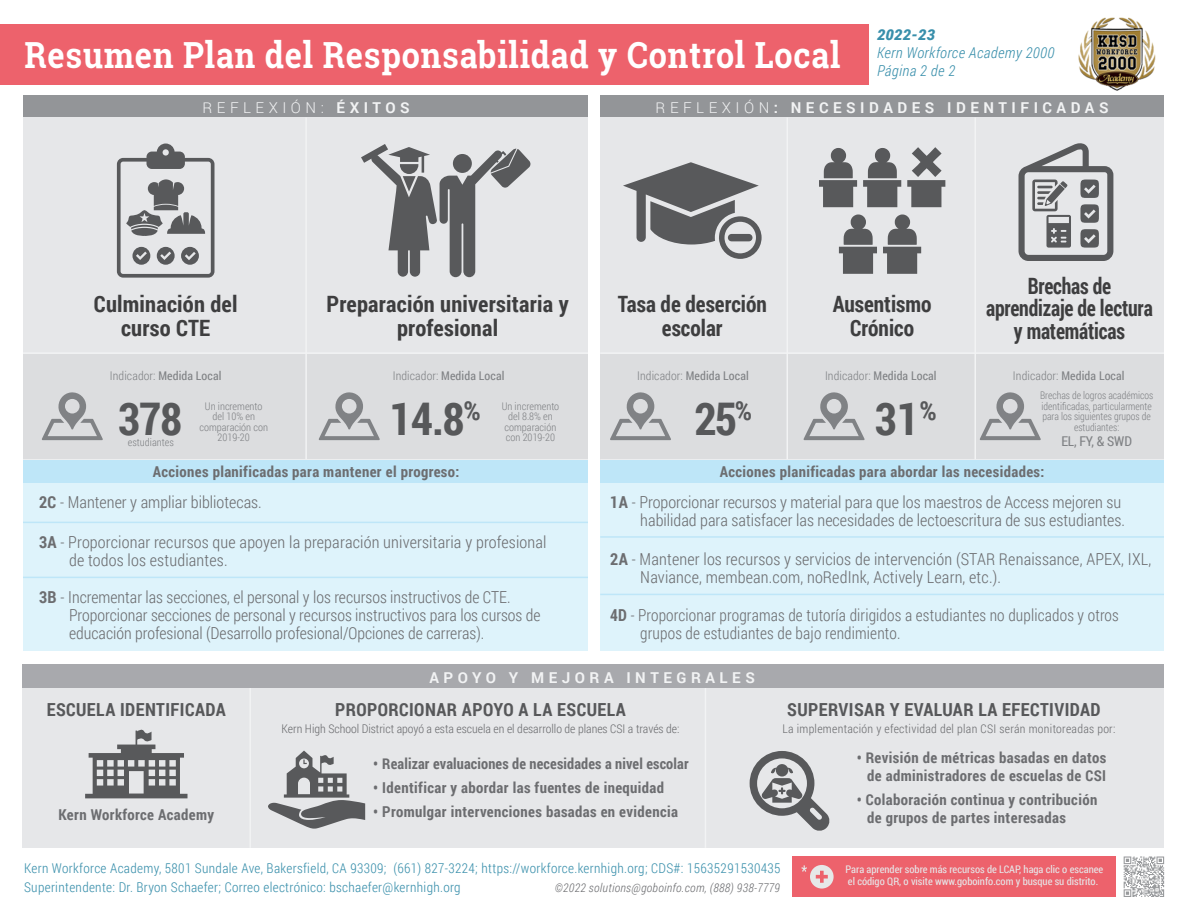
<style>
.page{position:relative;width:1188px;height:918px;background:#fff}
.page>*{position:absolute;margin:0;border:0;box-sizing:border-box;transform-origin:0 0}
.t1{font:700 45px "Roboto Condensed";letter-spacing:-.03em;color:#57585a}
.t2{font:700 36px "Roboto Slab";letter-spacing:.025em;color:#fff;scale:.9 1}
.t3{font:700 26.25px "Roboto Condensed";color:#57585a}
.t4{font:700 22.5px/24px "Roboto Condensed";color:#3e3e3f;text-align:center}
.t5{font:700 22.5px/22.5px "Roboto Condensed";color:#3e3e3f;text-align:center;scale:.88 1}
.t6{font:700 22.5px/24px "Roboto Condensed";color:#3e3e3f;text-align:center;scale:.95 1}
.t7{font:700 18px "Roboto Condensed";letter-spacing:.025em;color:#57585a}
.t8{font:300 16.5px/18px "Roboto Condensed";color:#6c6d70}
.t9{font:300 16.5px/18px "Roboto Condensed";color:#6c6d70;scale:.95 1}
.t10{font:700 15px/18px "Roboto Condensed";letter-spacing:.025em;color:#6c6d70;text-align:right}
.t11{font:700 15px "Roboto";letter-spacing:.3em;color:#f2f3f4}
.t12{font:italic 300 15px "Roboto Condensed";letter-spacing:.025em;color:#398fab}
.t13{font:300 15px "Roboto";letter-spacing:.3em;color:#f2f3f4}
.t14{font:italic 900 15px "Roboto";letter-spacing:.025em;color:#398fab}
.t15{font:300 13.5px "Roboto Condensed";letter-spacing:.025em;color:#398fab}
.t16{font:13.5px "Roboto Condensed";letter-spacing:-.01em;color:#808285}
.t17{font:12px "Roboto Condensed";letter-spacing:.01em;color:#808285}
.t18{font:300 12px "Roboto Condensed";color:#6c6d70}
.t19{font:300 12px "Roboto Condensed";letter-spacing:.025em;color:#6c6d70}
.t20{font:italic 300 12px "Roboto Condensed";letter-spacing:.025em;color:#6c6d70}
.t21{font:10.5px "Roboto Condensed";color:#e6e7e9}
.t22{font:300 10.5px/10.5px "Roboto Condensed";color:#808285;text-align:center}
.t23{font:300 10.5px/10.5px "Roboto Condensed";color:#808285;text-align:center;scale:.94 1}
.s1{font-weight:700}
.s2{font-weight:300}
</style>
<div class="page">
<div style="left:22px;top:687px;width:1142px;height:161px;background:#e6e7e9"></div>
<hr style="left:249px;top:687px;width:2px;height:161px;background:#f2f3f4">
<hr style="left:705px;top:687px;width:1px;height:161px;background:#f2f3f4">
<div style="left:22px;top:664px;width:1142px;height:23px;background:#a8a9ad"></div>
<div style="left:0;top:24px;width:868px;height:60px;background:#ed626c"></div>
<div style="left:792px;top:856px;width:324px;height:41px;background:#ed626c"></div>
<svg style="left:801px;top:865px;width:33px;height:24px"></svg>
<svg style="left:1124px;top:856px;width:40px;height:41px"></svg>
<div style="left:600px;top:95px;width:564px;height:23px;background:#939598"></div>
<div style="left:600px;top:118px;width:564px;height:341px;background:#e6e7e9"></div>
<div style="left:600px;top:354px;width:564px;height:105px;background:#dcdddf"></div>
<hr style="left:974px;top:118px;width:2px;height:341px;background:#f2f3f4">
<hr style="left:787px;top:118px;width:1px;height:341px;background:#f2f3f4">
<hr style="left:600px;top:352px;width:564px;height:2px;background:#f2f3f4">
<svg style="left:610px;top:392px;width:61px;height:48px"></svg>
<svg style="left:804px;top:392px;width:61px;height:48px"></svg>
<svg style="left:980px;top:392px;width:61px;height:48px"></svg>
<svg style="left:1019px;top:143px;width:94px;height:118px"></svg>
<svg style="left:623px;top:162px;width:139px;height:97px"></svg>
<svg style="left:883px;top:214px;width:38px;height:60px"></svg>
<svg style="left:863px;top:148px;width:38px;height:59px"></svg>
<svg style="left:839px;top:214px;width:38px;height:60px"></svg>
<svg style="left:819px;top:148px;width:38px;height:59px"></svg>
<svg style="left:907px;top:147px;width:38px;height:60px"></svg>
<div style="left:23px;top:95px;width:565px;height:23px;background:#939598"></div>
<div style="left:23px;top:118px;width:565px;height:341px;background:#e6e7e9"></div>
<div style="left:23px;top:354px;width:565px;height:105px;background:#dcdddf"></div>
<hr style="left:305px;top:118px;width:2px;height:341px;background:#f2f3f4">
<hr style="left:23px;top:352px;width:565px;height:2px;background:#f2f3f4">
<svg style="left:42px;top:392px;width:61px;height:48px"></svg>
<svg style="left:319px;top:392px;width:61px;height:48px"></svg>
<svg style="left:117px;top:144px;width:97px;height:134px"></svg>
<svg style="left:361px;top:144px;width:169px;height:133px"></svg>
<hr style="left:600px;top:459px;width:564px;height:2px;background:#f2f3f4">
<hr style="left:23px;top:459px;width:565px;height:2px;background:#f2f3f4">
<div style="left:23px;top:483px;width:565px;height:168px;background:#def3fb"></div>
<div style="left:23px;top:461px;width:565px;height:22px;background:#bee6f8"></div>
<hr style="left:23px;top:577px;width:565px;height:1px;background:#bee6f8">
<hr style="left:23px;top:522px;width:565px;height:1px;background:#bee6f8">
<div style="left:600px;top:483px;width:564px;height:168px;background:#def3fb"></div>
<div style="left:600px;top:461px;width:564px;height:22px;background:#bee6f8"></div>
<hr style="left:600px;top:536px;width:564px;height:2px;background:#bee6f8">
<hr style="left:600px;top:594px;width:564px;height:1px;background:#bee6f8">
<svg style="left:85px;top:730px;width:103px;height:68px"></svg>
<svg style="left:750px;top:751px;width:79px;height:80px"></svg>
<svg style="left:268px;top:751px;width:97px;height:78px"></svg>
<img style="left:1078px;top:18px;width:77px;height:72px">
<h2 class="t2" style="left:25px;top:30px;width:908px">Resumen Plan del Responsabilidad y Control Local</h2>
<p class="t14" style="left:877px;top:24px;width:59px">2022-23</p>
<p class="t12" style="left:877px;top:42px;width:179px">Kern Workforce Academy 2000</p>
<p class="t12" style="left:877px;top:60px;width:80px">Página 2 de 2</p>
<p class="t13" style="left:203px;top:98px;width:209px">REFLEXIÓN: <span class="s1">ÉXITOS</span></p>
<p class="t11" style="left:656px;top:97px;width:454px"><span class="s2">REFLEXIÓN</span>: NECESIDADES IDENTIFICADAS</p>
<p class="t4" style="left:94px;top:291px;width:145px">Culminación del curso CTE</p>
<p class="t4" style="left:326px;top:291px;width:244px">Preparación universitaria y profesional</p>
<p class="t6" style="left:618px;top:291px;width:158px">Tasa de deserción escolar</p>
<p class="t6" style="left:833px;top:291px;width:106px">Ausentismo<br>Crónico</p>
<p class="t5" style="left:986px;top:274px;width:191px">Brechas de aprendizaje de lectura y matemáticas</p>
<p class="t17" style="left:110px;top:367px;width:113px"><span class="s2">Indicador:</span> Medida Local</p>
<p class="t17" style="left:393px;top:367px;width:113px"><span class="s2">Indicador:</span> Medida Local</p>
<p class="t22" style="left:502px;top:401px;width:59px">Un incremento del 8.8% en comparación</p>
<p class="t3" style="left:464px;top:392px;width:19px">%</p>
<p class="t22" style="left:199px;top:401px;width:70px">Un incremento del 10% en comparación con<br>2019-20</p>
<p class="t1" style="left:118px;top:387px;width:66px">378</p>
<p class="t22" style="left:128px;top:436px;width:48px">estudiantes</p>
<p class="t1" style="left:390px;top:387px;width:77px">14.8</p>
<p class="t22" style="left:506px;top:432px;width:51px">con 2019-20</p>
<p class="t17" style="left:637px;top:367px;width:113px"><span class="s2">Indicador:</span> Medida Local</p>
<p class="t17" style="left:825px;top:367px;width:113px"><span class="s2">Indicador:</span> Medida Local</p>
<p class="t17" style="left:1013px;top:367px;width:113px"><span class="s2">Indicador:</span> Medida Local</p>
<p class="t1" style="left:695px;top:387px;width:59px">25<sup>%</sup></p>
<p class="t1" style="left:875px;top:387px;width:64px">31<sup>%</sup></p>
<p class="t23" style="left:1040px;top:390px;width:122px">Brechas de logros académicos identificadas, particularmente para los siguientes grupos de estudiantes:</p>
<p class="t16" style="left:1061px;top:432px;width:72px">EL, FY, &amp; SWD</p>
<p class="t10" style="left:153px;top:462px;width:308px">Acciones planificadas para mantener el progreso:</p>
<p class="t10" style="left:720px;top:462px;width:326px">Acciones planificadas para abordar las necesidades:</p>
<p class="t8" style="left:39px;top:493px;width:224px"><span class="s1">2C</span> - Mantener y ampliar bibliotecas.</p>
<p class="t8" style="left:610px;top:493px;width:516px;text-align:right"><span class="s1">1A</span> - Proporcionar recursos y material para que los maestros de Access mejoren su habilidad para satisfacer las necesidades de lectoescritura de sus estudiantes.</p>
<p class="t8" style="left:69px;top:533px;width:479px;text-indent:-30px"><span class="s1">3A</span> - Proporcionar recursos que apoyen la preparación universitaria y profesional de todos los estudiantes.</p>
<p class="t8" style="left:69px;top:588px;width:473px;text-indent:-30px"><span class="s1">3B</span> - Incrementar las secciones, el personal y los recursos instructivos de CTE.<br>Proporcionar secciones de personal y recursos instructivos para los cursos de educación profesional (Desarrollo profesional/Opciones de carreras).</p>
<p class="t8" style="left:640px;top:549px;width:512px;text-indent:-30px"><span class="s1">2A</span> - Mantener los recursos y servicios de intervención (STAR Renaissance, APEX, IXL,<br>Naviance, membean.com, noRedInk, Actively Learn, etc.).</p>
<p class="t9" style="left:640px;top:606px;width:505px;text-indent:-30px"><span class="s1">4D</span> - Proporcionar programas de tutoría dirigidos a estudiantes no duplicados y otros grupos de estudiantes de bajo rendimiento.</p>
<p class="t11" style="left:430px;top:667px;width:327px">APOYO Y MEJORA INTEGRALES</p>
<p class="t7" style="left:47px;top:697px;width:181px">ESCUELA IDENTIFICADA</p>
<p class="t7" style="left:335px;top:697px;width:292px">PROPORCIONAR APOYO A LA ESCUELA</p>
<p class="t7" style="left:787px;top:697px;width:315px">SUPERVISAR Y EVALUAR LA EFECTIVIDAD</p>
<p class="t18" style="left:282px;top:721px;width:399px">Kern High School District apoyó a esta escuela en el desarrollo de planes CSI a través de:</p>
<p class="t19" style="left:782px;top:721px;width:335px">La implementación y efectividad del plan CSI serán monitoreadas por:</p>
<p class="t10" style="left:58px;top:805px;width:157px">Kern Workforce Academy</p>
<p class="t10" style="left:373px;top:754px;width:317px">• Realizar evaluaciones de necesidades a nivel escolar</p>
<p class="t10" style="left:373px;top:778px;width:292px">• Identificar y abordar las fuentes de inequidad</p>
<p class="t10" style="left:373px;top:802px;width:306px">• Promulgar intervenciones basadas en evidencia</p>
<p class="t15" style="left:24px;top:858px;width:758px">Kern Workforce Academy, 5801 Sundale Ave, Bakersfield, CA 93309; (661) 827-3224; https://workforce.kernhigh.org; CDS#: 15635291530435</p>
<p class="t15" style="left:24px;top:878px;width:438px">Superintendente: Dr. Bryon Schaefer; Correo electrónico: bschaefer@kernhigh.org</p>
<p class="t20" style="left:555px;top:880px;width:227px">©2022 solutions@goboinfo.com, (888) 938-7779</p>
<p class="t10" style="left:857px;top:748px;width:251px">• Revisión de métricas basadas en datos de administradores de escuelas de CSI</p>
<p class="t10" style="left:867px;top:790px;width:232px;text-align:left;text-indent:-10px">• Colaboración continua y contribución de grupos de partes interesadas</p>
<p class="t21" style="left:845px;top:862px;width:259px">Para aprender sobre más recursos de LCAP, haga clic o escanee</p>
<p class="t21" style="left:848px;top:874px;width:252px">el código QR, o visite www.goboinfo.com y busque su distrito.</p>
</div>
